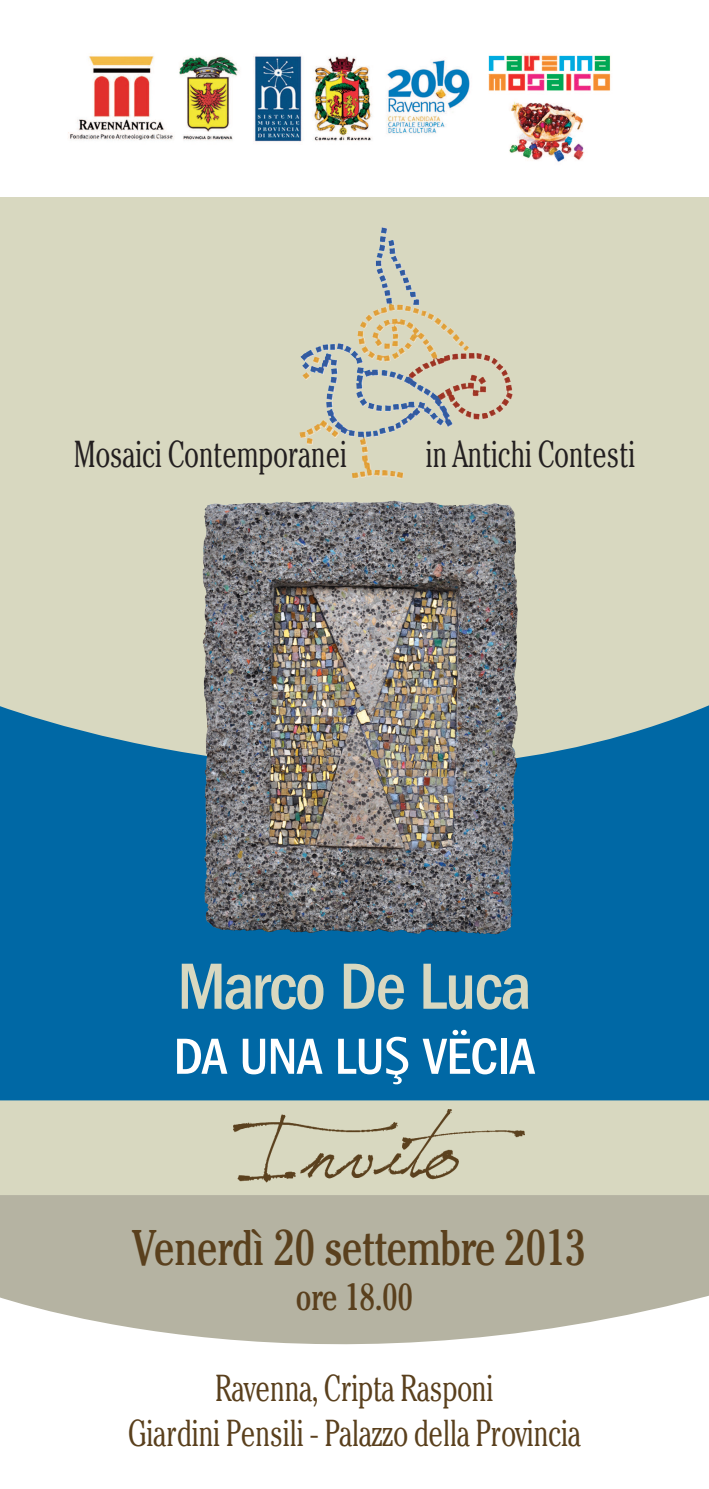
<style>
.page{position:relative;width:709px;height:1489px;background:#fff}
.page>*{position:absolute;margin:0;border:0;box-sizing:border-box;transform-origin:0 0}
.t1{font:500 condensed 67.5px "ITC Franklin Gothic Std";letter-spacing:-.025em;color:#d8d8c0}
.t2{font:500 condensed 52.5px "ITC Franklin Gothic Std";letter-spacing:-.01em;color:#fff}
.t3{font:condensed 50px "Cheltenham";letter-spacing:-.015em;color:#5a401d;scale:.94 1}
.t4{font:300 condensed 37.5px/45px "Cheltenham";letter-spacing:-.02em;color:#5a401d;text-align:center;scale:.92 1}
.t5{font:300 condensed 37.5px "Cheltenham";letter-spacing:-.015em;color:#231f20;scale:.9 1}
.t6{font:condensed 37.5px "Cheltenham";letter-spacing:-.015em;color:#5a401d;scale:.94 1}
.s1{font-family:"Lucida Grande";font-weight:400;font-stretch:normal;font-size:50px}
</style>
<div class="page">
<div style="left:0;top:197px;width:709px;height:999px;background:#d8d8c0"></div>
<svg style="left:0;top:697px;width:709px;height:403px;background:#2b729b"></svg>
<svg style="left:0;top:1195px;width:709px;height:150px;background:#bdbbac"></svg>
<img style="left:233px;top:1109px;width:291px;height:73px">
<img style="left:68px;top:53px;width:543px;height:109px">
<img style="left:376px;top:227px;width:56px;height:198px">
<img style="left:202px;top:500px;width:316px;height:185px">
<p class="t5" style="left:73px;top:440px;width:306px">Mosaici Contemporanei</p>
<p class="t5" style="left:425px;top:440px;width:235px">in Antichi Contesti</p>
<h1 class="t1" style="left:177px;top:963px;width:355px">Marco De Luca</h1>
<h2 class="t2" style="left:174px;top:1038px;width:363px">DA UNA LU<span class="s1">Ş</span> VËCIA</h2>
<h3 class="t3" style="left:132px;top:1229px;width:485px">Venerdì 20 settembre 2013</h3>
<p class="t6" style="left:296px;top:1283px;width:126px">ore 18.00</p>
<p class="t4" style="left:128px;top:1369px;width:494px">Ravenna, Cripta Rasponi<br>Giardini Pensili - Palazzo della Provincia</p>
</div>
